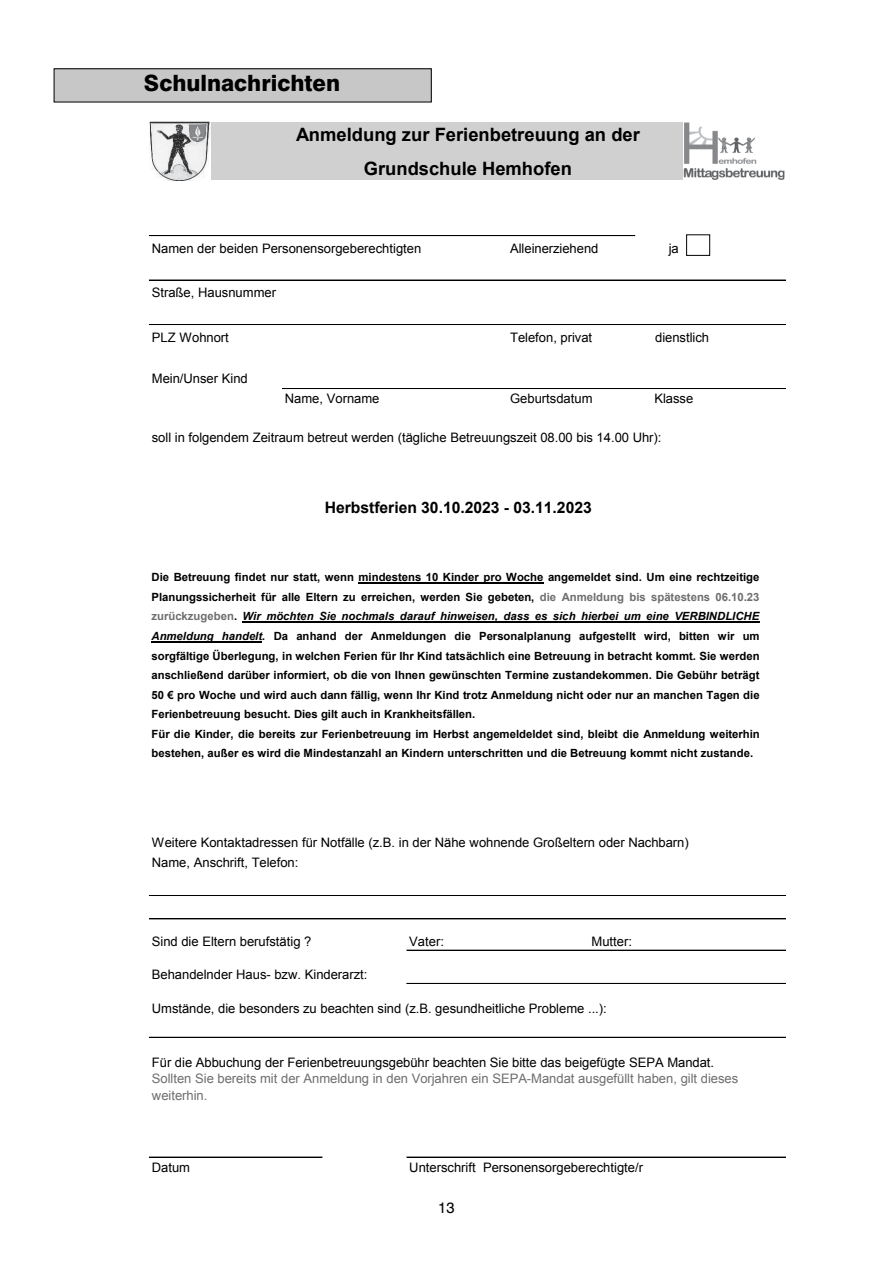
<style>
.page{position:relative;width:893px;height:1263px;background:#fff}
.page>*{position:absolute;margin:0;border:0;box-sizing:border-box;transform-origin:0 0}
.t1{font:800 22.5px "Swiss 721 BT";color:#000}
.t2{font:700 18.45px/34.2px "Arial";color:#000;text-align:center}
.t3{font:700 15.75px "Arial";color:#000}
.t4{font:15px "Swiss 721 BT";color:#000}
.t5{font:13.05px/19.5px "Arial";letter-spacing:-.005em;color:#000}
.t6{font:13.05px/16.6px "Arial";letter-spacing:-.005em;color:#6e6e6e}
.t7{font:700 11.4px/19.5px "Arial";color:#000}
.t8{font:700 11.25px/19.5px "Arial";color:#000}
.t9{font:italic 700 11.25px/19.5px "Arial";color:#000}
.s1{color:#6e6e6e}
.s2{font-style:normal;color:#6e6e6e}
.s3{font-style:normal}
</style>
<div class="page">
<div style="left:54px;top:69px;width:377px;height:33px;background:#c7c7c7"></div>
<div style="left:54px;top:68px;width:378px;height:34px;border:1px solid #000"></div>
<div style="left:150px;top:122px;width:562px;height:58px;background:#d0d0d0"></div>
<hr style="left:149px;top:1157px;width:173px;height:1px;background:#000">
<hr style="left:149px;top:235px;width:486px;height:1px;background:#000">
<hr style="left:149px;top:280px;width:636px;height:1px;background:#000">
<hr style="left:149px;top:324px;width:636px;height:1px;background:#000">
<hr style="left:282px;top:388px;width:503px;height:1px;background:#000">
<hr style="left:149px;top:895px;width:636px;height:1px;background:#000">
<hr style="left:149px;top:919px;width:636px;height:1px;background:#000">
<hr style="left:407px;top:950px;width:378px;height:1px;background:#000">
<hr style="left:407px;top:983px;width:378px;height:1px;background:#000">
<hr style="left:149px;top:1037px;width:636px;height:1px;background:#000">
<hr style="left:407px;top:1157px;width:378px;height:1px;background:#000">
<div style="left:686px;top:234px;width:24px;height:22px;border:1px solid #000"></div>
<hr style="left:358px;top:582px;width:185px;height:2px;background:#000">
<hr style="left:243px;top:622px;width:517px;height:1px;background:#000">
<hr style="left:151px;top:641px;width:111px;height:1px;background:#000">
<img style="left:149px;top:121px;width:61px;height:60px">
<img style="left:150px;top:122px;width:60px;height:58px">
<img style="left:712px;top:130px;width:72px;height:50px">
<img style="left:683px;top:122px;width:29px;height:58px">
<h1 class="t1" style="left:144px;top:70px;width:198px">Schulnachrichten</h1>
<h2 class="t2" style="left:296px;top:118px;width:345px">Anmeldung zur Ferienbetreuung an der<br>Grundschule Hemhofen</h2>
<p class="t5" style="left:152px;top:238px;width:271px">Namen der beiden Personensorgeberechtigten</p>
<p class="t5" style="left:510px;top:238px;width:90px">Alleinerziehend</p>
<p class="t5" style="left:669px;top:238px;width:12px">ja</p>
<p class="t5" style="left:152px;top:283px;width:126px">Straße, Hausnummer</p>
<p class="t5" style="left:152px;top:327px;width:79px">PLZ Wohnort</p>
<p class="t5" style="left:510px;top:327px;width:84px">Telefon, privat</p>
<p class="t5" style="left:655px;top:327px;width:55px">dienstlich</p>
<p class="t5" style="left:152px;top:369px;width:97px">Mein/Unser Kind</p>
<p class="t5" style="left:285px;top:389px;width:96px">Name, Vorname</p>
<p class="t5" style="left:510px;top:389px;width:84px">Geburtsdatum</p>
<p class="t5" style="left:654px;top:389px;width:40px">Klasse</p>
<p class="t5" style="left:152px;top:428px;width:511px">soll in folgendem Zeitraum betreut werden (tägliche Betreuungszeit 08.00 bis 14.00 Uhr):</p>
<p class="t3" style="left:325px;top:497px;width:268px">Herbstferien 30.10.2023 - 03.11.2023</p>
<p class="t7" style="left:152px;top:568px;width:610px">Die Betreuung findet nur statt, wenn mindestens 10 Kinder pro Woche angemeldet sind. Um eine rechtzeitige<br>Planungssicherheit für alle Eltern zu erreichen, werden Sie gebeten, <span class="s1">die Anmeldung bis spätestens 06.10.23</span></p>
<p class="t9" style="left:152px;top:607px;width:610px"><span class="s2">zurückzugeben</span><span class="s3">.</span> Wir möchten Sie nochmals darauf hinweisen, dass es sich hierbei um eine VERBINDLICHE<br>Anmeldung handelt. <span class="s3">Da anhand der Anmeldungen die Personalplanung aufgestellt wird, bitten wir um</span></p>
<p class="t7" style="left:152px;top:646px;width:610px">sorgfältige Überlegung, in welchen Ferien für Ihr Kind tatsächlich eine Betreuung in betracht kommt. Sie werden</p>
<p class="t8" style="left:152px;top:666px;width:610px">anschließend darüber informiert, ob die von Ihnen gewünschten Termine zustandekommen. Die Gebühr beträgt<br>50 € pro Woche und wird auch dann fällig, wenn Ihr Kind trotz Anmeldung nicht oder nur an manchen Tagen die</p>
<p class="t7" style="left:152px;top:705px;width:610px">Ferienbetreuung besucht. Dies gilt auch in Krankheitsfällen.<br>Für die Kinder, die bereits zur Ferienbetreuung im Herbst angemeldeldet sind, bleibt die Anmeldung weiterhin</p>
<p class="t8" style="left:152px;top:744px;width:603px">bestehen, außer es wird die Mindestanzahl an Kindern unterschritten und die Betreuung kommt nicht zustande.</p>
<p class="t5" style="left:152px;top:833px;width:538px">Weitere Kontaktadressen für Notfälle (z.B. in der Nähe wohnende Großeltern oder Nachbarn)<br>Name, Anschrift, Telefon:</p>
<p class="t5" style="left:152px;top:932px;width:161px">Sind die Eltern berufstätig ?</p>
<p class="t5" style="left:409px;top:932px;width:36px">Vater:</p>
<p class="t5" style="left:591px;top:932px;width:42px">Mutter:</p>
<p class="t5" style="left:152px;top:965px;width:217px">Behandelnder Haus- bzw. Kinderarzt:</p>
<p class="t5" style="left:152px;top:998px;width:456px">Umstände, die besonders zu beachten sind (z.B. gesundheitliche Probleme ...):</p>
<p class="t5" style="left:152px;top:1052px;width:564px">Für die Abbuchung der Ferienbetreuungsgebühr beachten Sie bitte das beigefügte SEPA Mandat.</p>
<p class="t6" style="left:152px;top:1071px;width:588px">Sollten Sie bereits mit der Anmeldung in den Vorjahren ein SEPA-Mandat ausgefüllt haben, gilt dieses weiterhin.</p>
<p class="t5" style="left:152px;top:1157px;width:40px">Datum</p>
<p class="t5" style="left:409px;top:1157px;width:235px">Unterschrift Personensorgeberechtigte/r</p>
<p class="t4" style="left:438px;top:1198px;width:18px">13</p>
</div>
